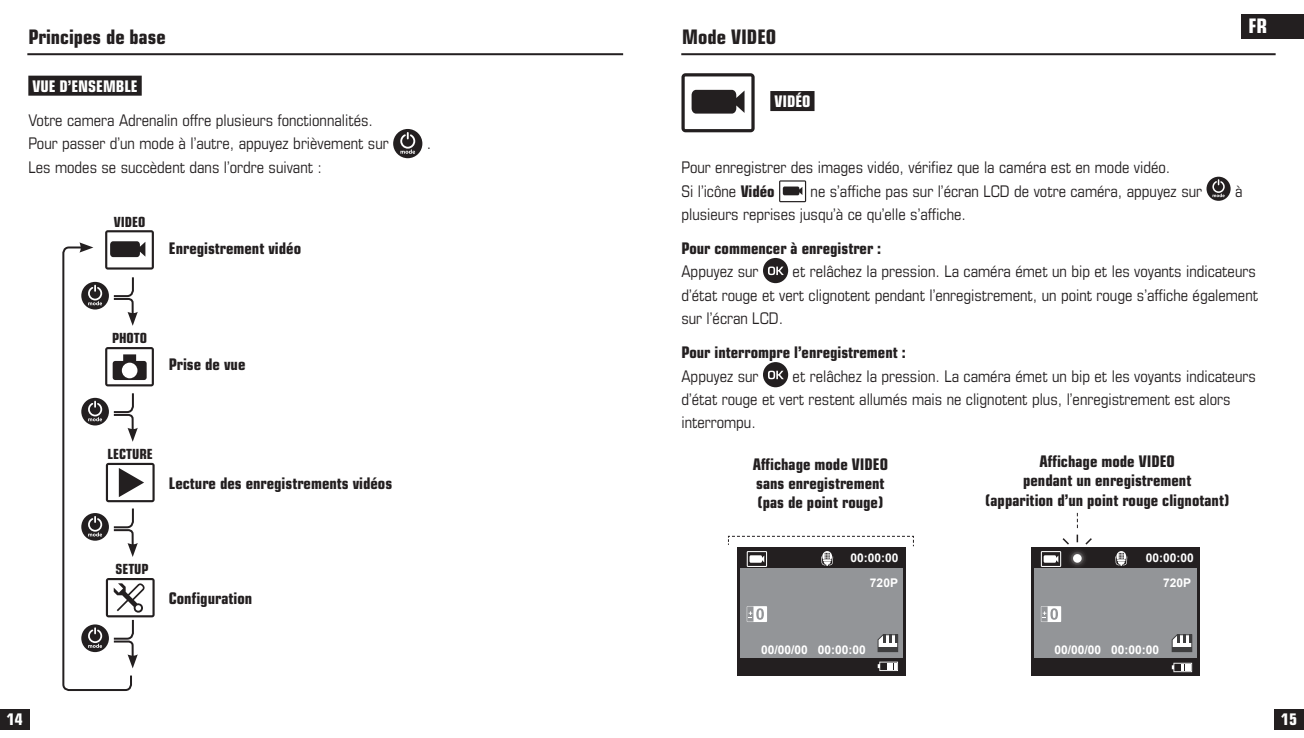
<style>
.page{position:relative;width:1304px;height:738px;background:#fff}
.page>*{position:absolute;margin:0;border:0;box-sizing:border-box;transform-origin:0 0}
.t1{font:700 condensed 20px "Eurostile";color:#231f20}
.t2{font:700 condensed 20px "Eurostile";color:#fff}
.t3{font:condensed 16px/23.2px "Eurostile";color:#231f20}
.t4{font:700 condensed 16px/19.2px "Eurostile";color:#231f20}
.t5{font:700 condensed 16px "Eurostile";color:#fff}
.t6{font:700 condensed 14px "Eurostile";color:#231f20}
.t7{font:700 12px "Arial";color:#fff}
.s1{font-weight:700}
</style>
<div class="page">
<div style="left:0;top:709px;width:29px;height:20px;background:#231f20"></div>
<div style="left:1274px;top:709px;width:30px;height:20px;background:#231f20"></div>
<div style="left:28px;top:76px;width:114px;height:20px;background:#231f20"></div>
<div style="left:393px;top:129px;width:29px;height:29px;background:#231f20;border-radius:50%"></div>
<svg style="left:399px;top:55px;width:16px;height:99px"></svg>
<div style="left:1242px;top:14px;width:62px;height:24px;background:#231f20"></div>
<hr style="left:27px;top:53px;width:596px;height:2px;background:#231f20">
<hr style="left:681px;top:53px;width:595px;height:2px;background:#231f20">
<div style="left:770px;top:91px;width:44px;height:20px;background:#231f20"></div>
<svg style="left:779px;top:180px;width:27px;height:22px"></svg>
<svg style="left:1206px;top:176px;width:25px;height:25px"></svg>
<svg style="left:1212px;top:180px;width:13px;height:17px"></svg>
<div style="left:763px;top:258px;width:25px;height:25px;background:#231f20;border-radius:50%"></div>
<svg style="left:768px;top:266px;width:16px;height:9px"></svg>
<div style="left:763px;top:362px;width:25px;height:25px;background:#231f20;border-radius:50%"></div>
<svg style="left:768px;top:370px;width:16px;height:9px"></svg>
<div style="left:737px;top:546px;width:168px;height:129px;background:#231f20"></div>
<div style="left:739px;top:568px;width:163px;height:89px;background:#939598"></div>
<div style="left:1031px;top:546px;width:168px;height:129px;background:#231f20"></div>
<div style="left:1034px;top:568px;width:163px;height:89px;background:#939598"></div>
<div style="left:747px;top:550px;width:20px;height:16px;border:1px solid #fff"></div>
<div style="left:1041px;top:550px;width:20px;height:16px;border:1px solid #fff"></div>
<svg style="left:1044px;top:555px;width:14px;height:7px"></svg>
<svg style="left:1115px;top:551px;width:12px;height:14px"></svg>
<svg style="left:878px;top:661px;width:20px;height:9px"></svg>
<svg style="left:1172px;top:662px;width:20px;height:9px"></svg>
<svg style="left:747px;top:606px;width:20px;height:15px"></svg>
<svg style="left:1041px;top:606px;width:20px;height:15px"></svg>
<svg style="left:877px;top:634px;width:21px;height:18px"></svg>
<svg style="left:1171px;top:634px;width:22px;height:18px"></svg>
<svg style="left:1066px;top:547px;width:22px;height:22px"></svg>
<svg style="left:1077px;top:512px;width:1px;height:15px"></svg>
<svg style="left:1062px;top:538px;width:7px;height:7px"></svg>
<svg style="left:1085px;top:538px;width:7px;height:7px"></svg>
<svg style="left:728px;top:535px;width:186px;height:30px"></svg>
<svg style="left:681px;top:73px;width:74px;height:59px"></svg>
<svg style="left:62px;top:230px;width:93px;height:461px"></svg>
<p class="t1" style="left:28px;top:25px;width:139px">Principes de base</p>
<p class="t1" style="left:682px;top:25px;width:95px">Mode VIDEO</p>
<p class="t5" style="left:32px;top:76px;width:107px">VUE D’ENSEMBLE</p>
<p class="t3" style="left:28px;top:108px;width:362px">Votre camera Adrenalin offre plusieurs fonctionnalités.<br>Pour passer d’un mode à l’autre, appuyez brièvement sur</p>
<p class="t3" style="left:427px;top:132px;width:6px">.</p>
<p class="t5" style="left:774px;top:91px;width:38px">VIDÉO</p>
<p class="t2" style="left:1249px;top:14px;width:20px">FR</p>
<p class="t3" style="left:28px;top:155px;width:295px">Les modes se succèdent dans l’ordre suivant :</p>
<p class="t6" style="left:114px;top:213px;width:33px">VIDEO</p>
<p class="t4" style="left:169px;top:238px;width:134px">Enregistrement vidéo</p>
<p class="t6" style="left:112px;top:329px;width:37px">PHOTO</p>
<p class="t4" style="left:169px;top:354px;width:78px">Prise de vue</p>
<p class="t6" style="left:108px;top:445px;width:47px">LECTURE</p>
<p class="t4" style="left:169px;top:473px;width:225px">Lecture des enregistrements vidéos</p>
<p class="t6" style="left:115px;top:560px;width:35px">SETUP</p>
<p class="t4" style="left:169px;top:588px;width:85px">Configuration</p>
<p class="t3" style="left:681px;top:156px;width:490px">Pour enregistrer des images vidéo, vérifiez que la caméra est en mode vidéo.<br>Si l’icône <span class="s1">Vidéo</span></p>
<p class="t3" style="left:811px;top:179px;width:393px">ne s’affiche pas sur l’écran LCD de votre caméra, appuyez sur</p>
<p class="t3" style="left:1235px;top:179px;width:9px">à</p>
<p class="t3" style="left:681px;top:202px;width:286px">plusieurs reprises jusqu’à ce qu’elle s’affiche.</p>
<p class="t4" style="left:681px;top:238px;width:201px">Pour commencer à enregistrer :</p>
<p class="t3" style="left:681px;top:260px;width:79px">Appuyez sur</p>
<p class="t3" style="left:681px;top:260px;width:578px;text-indent:111px">et relâchez la pression. La caméra émet un bip et les voyants indicateurs d’état rouge et vert clignotent pendant l’enregistrement, un point rouge s’affiche également sur l’écran LCD.</p>
<p class="t4" style="left:681px;top:342px;width:226px">Pour interrompre l’enregistrement :</p>
<p class="t3" style="left:681px;top:364px;width:79px">Appuyez sur</p>
<p class="t3" style="left:681px;top:364px;width:576px;text-indent:111px">et relâchez la pression. La caméra émet un bip et les voyants indicateurs d’état rouge et vert restent allumés mais ne clignotent plus, l’enregistrement est alors interrompu.</p>
<p class="t4" style="left:753px;top:454px;width:137px">Affichage mode VIDEO sans enregistrement (pas de point rouge)</p>
<p class="t4" style="left:985px;top:451px;width:246px;text-align:center">Affichage mode VIDEO<br>pendant un enregistrement<br>(apparition d’un point rouge clignotant)</p>
<p class="t7" style="left:851px;top:549px;width:50px">00:00:00</p>
<p class="t7" style="left:1146px;top:549px;width:50px">00:00:00</p>
<p class="t7" style="left:870px;top:574px;width:30px">720P</p>
<p class="t7" style="left:1163px;top:574px;width:30px">720P</p>
<p class="t7" style="left:761px;top:641px;width:106px">00/00/00 00:00:00</p>
<p class="t7" style="left:1055px;top:641px;width:106px">00/00/00 00:00:00</p>
<p class="t5" style="left:7px;top:709px;width:17px">14</p>
<p class="t5" style="left:1281px;top:709px;width:17px">15</p>
</div>
